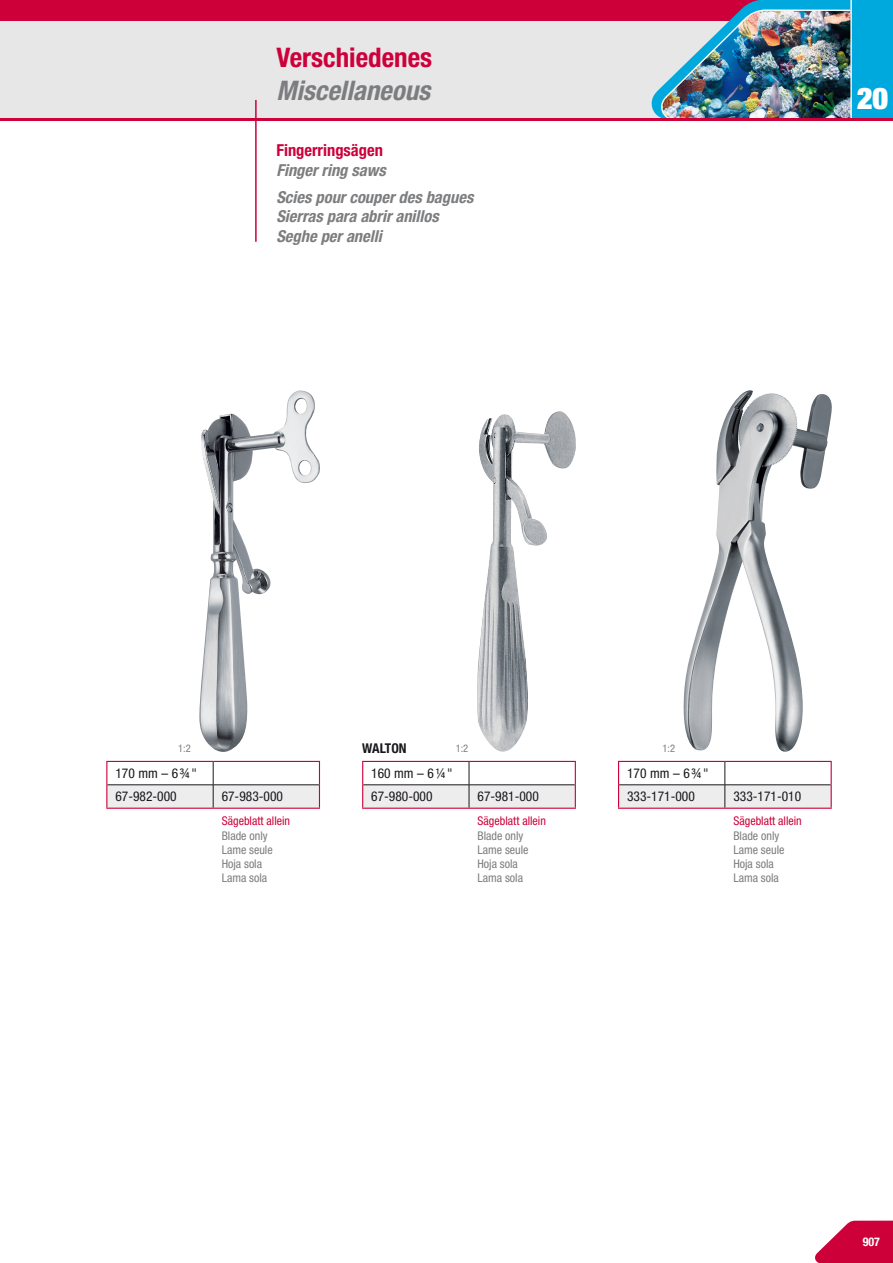
<style>
.page{position:relative;width:893px;height:1263px;background:#fff}
.page>*{position:absolute;margin:0;border:0;box-sizing:border-box;transform-origin:0 0}
.t1{font:900 condensed 30px "Helvetica Neue LT Std";color:#fff}
.t2{font:700 condensed 27px "Helvetica Neue LT Std";color:#cd003a}
.t3{font:italic 700 condensed 27px "Helvetica Neue LT Std";color:#7c7d7f}
.t4{font:italic 700 condensed 16.5px/27px "Helvetica Neue LT Std";color:#7c7d7f}
.t5{font:700 condensed 16.5px "Helvetica Neue LT Std";color:#cd003a}
.t6{font:condensed 13.5px/23.4px "Helvetica Neue LT Std";color:#1a171c}
.t7{font:700 condensed 13.5px "Helvetica Neue LT Std";color:#1a171c}
.t8{font:condensed 12px/14.2px "Helvetica Neue LT Std";color:#7c7d7f}
.t9{font:condensed 12px "Helvetica Neue LT Std";color:#cd003a}
.t10{font:700 condensed 12px "Helvetica Neue LT Std";color:#fff}
.t11{font:condensed 10.5px "Helvetica Neue LT Std";color:#7c7d7f}
</style>
<div class="page">
<div style="left:0;top:0;width:893px;height:21px;background:#cd003a"></div>
<div style="left:0;top:21px;width:893px;height:98px;background:#e7e7e8"></div>
<svg style="left:815px;top:1220px;width:78px;height:43px"></svg>
<hr style="left:819px;top:1262px;width:74px;height:1px;background:#cd003a">
<hr style="left:255px;top:100px;width:2px;height:142px;background:#cd003a">
<img style="left:652px;top:0;width:241px;height:119px">
<hr style="left:850px;top:0;width:2px;height:120px;background:#fff">
<hr style="left:0;top:119px;width:893px;height:2px;background:#cd003a">
<hr style="left:106px;top:761px;width:107px;height:1px;background:#cd003a">
<hr style="left:213px;top:761px;width:107px;height:1px;background:#cd003a">
<svg style="left:106px;top:762px;width:214px;height:46px"></svg>
<hr style="left:106px;top:808px;width:107px;height:1px;background:#cd003a">
<hr style="left:213px;top:808px;width:107px;height:1px;background:#cd003a">
<img style="left:199px;top:390px;width:121px;height:362px">
<hr style="left:618px;top:761px;width:107px;height:1px;background:#cd003a">
<hr style="left:725px;top:761px;width:107px;height:1px;background:#cd003a">
<svg style="left:618px;top:762px;width:214px;height:46px"></svg>
<hr style="left:618px;top:808px;width:107px;height:1px;background:#cd003a">
<hr style="left:725px;top:808px;width:107px;height:1px;background:#cd003a">
<img style="left:683px;top:393px;width:149px;height:359px">
<img style="left:477px;top:411px;width:99px;height:341px">
<hr style="left:362px;top:761px;width:107px;height:1px;background:#cd003a">
<hr style="left:469px;top:761px;width:107px;height:1px;background:#cd003a">
<svg style="left:362px;top:762px;width:214px;height:46px"></svg>
<hr style="left:362px;top:808px;width:107px;height:1px;background:#cd003a">
<hr style="left:469px;top:808px;width:107px;height:1px;background:#cd003a">
<h2 class="t2" style="left:276px;top:41px;width:157px">Verschiedenes</h2>
<h2 class="t3" style="left:276px;top:74px;width:155px">Miscellaneous</h2>
<h3 class="t5" style="left:276px;top:140px;width:108px">Fingerringsägen</h3>
<h3 class="t4" style="left:276px;top:157px;width:198px">Finger ring saws<br>Scies pour couper des bagues</h3>
<h3 class="t4" style="left:276px;top:207px;width:164px;line-height:19.5px">Sierras para abrir anillos<br>Seghe per anelli</h3>
<h1 class="t1" style="left:857px;top:79px;width:33px">20</h1>
<p class="t11" style="left:178px;top:742px;width:14px">1:2</p>
<p class="t6" style="left:115px;top:761px;width:83px">170 mm – 6¾"<br>67-982-000</p>
<p class="t6" style="left:222px;top:785px;width:63px">67-983-000</p>
<p class="t9" style="left:222px;top:814px;width:70px">Sägeblatt allein</p>
<p class="t8" style="left:222px;top:828px;width:53px">Blade only<br>Lame seule<br>Hoja sola<br>Lama sola</p>
<p class="t7" style="left:362px;top:740px;width:46px">Walton</p>
<p class="t11" style="left:456px;top:742px;width:14px">1:2</p>
<p class="t11" style="left:662px;top:742px;width:14px">1:2</p>
<p class="t6" style="left:371px;top:761px;width:83px">160 mm – 6¼"<br>67-980-000</p>
<p class="t6" style="left:627px;top:761px;width:83px">170 mm – 6¾"<br>333-171-000</p>
<p class="t6" style="left:477px;top:785px;width:63px">67-981-000</p>
<p class="t9" style="left:477px;top:814px;width:70px">Sägeblatt allein</p>
<p class="t8" style="left:477px;top:828px;width:53px">Blade only<br>Lame seule<br>Hoja sola<br>Lama sola</p>
<p class="t6" style="left:733px;top:785px;width:69px">333-171-010</p>
<p class="t9" style="left:733px;top:814px;width:70px">Sägeblatt allein</p>
<p class="t8" style="left:733px;top:828px;width:53px">Blade only<br>Lame seule<br>Hoja sola<br>Lama sola</p>
<p class="t10" style="left:863px;top:1235px;width:19px">907</p>
</div>
